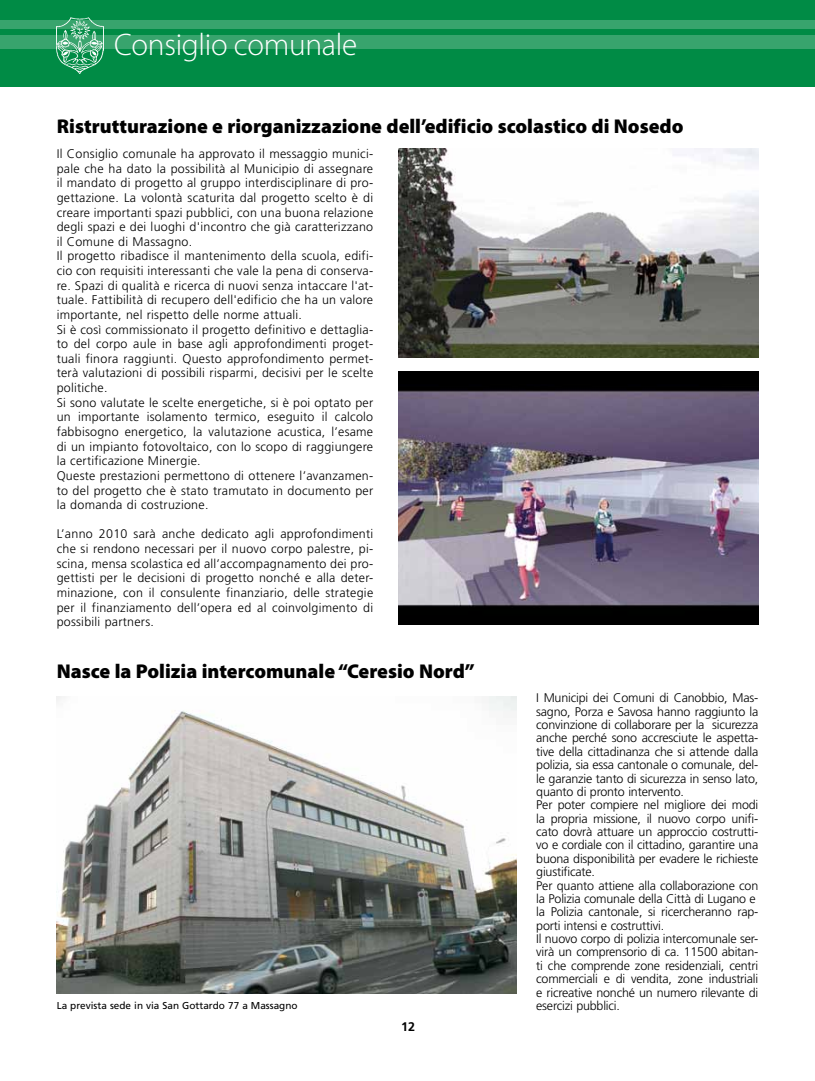
<style>
.page{position:relative;width:815px;height:1081px;background:#fff}
.page>*{position:absolute;margin:0;border:0;box-sizing:border-box;transform-origin:0 0}
.t1{font:300 31.25px "Myriad Pro";letter-spacing:-.01em;color:#fff}
.t2{font:900 20px "Myriad Pro";color:#000}
.t3{font:300 12.5px/14.6px "Frutiger";letter-spacing:.02em;color:#000}
.t4{font:300 12.5px/13.4px "Frutiger";letter-spacing:-.015em;color:#000}
.t5{font:700 12.5px "Frutiger";color:#000}
.t6{font:10px "Frutiger";color:#000}
</style>
<div class="page">
<div style="left:0;top:0;width:815px;height:87px;background:#008b45"></div>
<div style="left:0;top:35px;width:815px;height:14px;background:#38a46d"></div>
<div style="left:0;top:20px;width:815px;height:8px;background:#38a46d"></div>
<img style="left:398px;top:149px;width:360px;height:208px">
<img style="left:398px;top:372px;width:360px;height:252px">
<img style="left:57px;top:696px;width:459px;height:298px">
<h1 class="t1" style="left:114px;top:28px;width:244px">Consiglio comunale</h1>
<h2 class="t2" style="left:57px;top:115px;width:628px">Ristrutturazione e riorganizzazione dell’edificio scolastico di Nosedo</h2>
<p class="t3" style="left:57px;top:147px;width:318px">Il Consiglio comunale ha approvato il messaggio munici&shy;pale che ha dato la possibilità al Municipio di assegnare il mandato di progetto al gruppo interdisciplinare di pro&shy;gettazione. La volontà scaturita dal progetto scelto è di creare importanti spazi pubblici, con una buona relazione degli spazi e dei luoghi d'incontro che già caratterizzano il Comune di Massagno.<br>Il progetto ribadisce il mantenimento della scuola, edifi&shy;cio con requisiti interessanti che vale la pena di conserva&shy;re. Spazi di qualità e ricerca di nuovi senza intaccare l'at&shy;tuale. Fattibilità di recupero dell'edificio che ha un valore importante, nel rispetto delle norme attuali.<br>Si è così commissionato il progetto definitivo e dettaglia&shy;to del corpo aule in base agli approfondimenti proget&shy;tuali finora raggiunti. Questo approfondimento permet&shy;terà valutazioni di possibili risparmi, decisivi per le scelte politiche.<br>Si sono valutate le scelte energetiche, si è poi optato per un importante isolamento termico, eseguito il calcolo fabbisogno energetico, la valutazione acustica, l’esame di un impianto fotovoltaico, con lo scopo di raggiungere la certificazione Minergie.<br>Queste prestazioni permettono di ottenere l’avanzamen&shy;to del progetto che è stato tramutato in documento per la domanda di costruzione.</p>
<p class="t3" style="left:57px;top:527px;width:318px;text-align:justify">L’anno 2010 sarà anche dedicato agli approfondimenti che si rendono necessari per il nuovo corpo palestre, pi&shy;scina, mensa scolastica ed all’accompagnamento dei pro&shy;gettisti per le decisioni di progetto nonché e alla deter&shy;minazione, con il consulente finanziario, delle strategie per il finanziamento dell’opera ed al coinvolgimento di possibili partners.</p>
<h2 class="t2" style="left:57px;top:660px;width:420px">Nasce la Polizia intercomunale “Ceresio Nord”</h2>
<p class="t4" style="left:536px;top:691px;width:224px">I Municipi dei Comuni di Canobbio, Mas&shy;sagno, Porza e Savosa hanno raggiunto la convinzione di collaborare per la sicurezza anche perché sono accresciute le aspetta&shy;tive della cittadinanza che si attende dalla polizia, sia essa cantonale o comunale, del&shy;le garanzie tanto di sicurezza in senso lato, quanto di pronto intervento.<br>Per poter compiere nel migliore dei modi la propria missione, il nuovo corpo unifi&shy;cato dovrà attuare un approccio costrutti&shy;vo e cordiale con il cittadino, garantire una buona disponibilità per evadere le richieste giustificate.<br>Per quanto attiene alla collaborazione con la Polizia comunale della Città di Lugano e la Polizia cantonale, si ricercheranno rap&shy;porti intensi e costruttivi.<br>Il nuovo corpo di polizia intercomunale ser&shy;virà un comprensorio di ca. 11500 abitan&shy;ti che comprende zone residenziali, centri commerciali e di vendita, zone industriali e ricreative nonché un numero rilevante di</p>
<p class="t6" style="left:57px;top:999px;width:242px">La prevista sede in via San Gottardo 77 a Massagno</p>
<p class="t4" style="left:536px;top:999px;width:85px">esercizi pubblici.</p>
<p class="t5" style="left:401px;top:1019px;width:15px">12</p>
</div>
